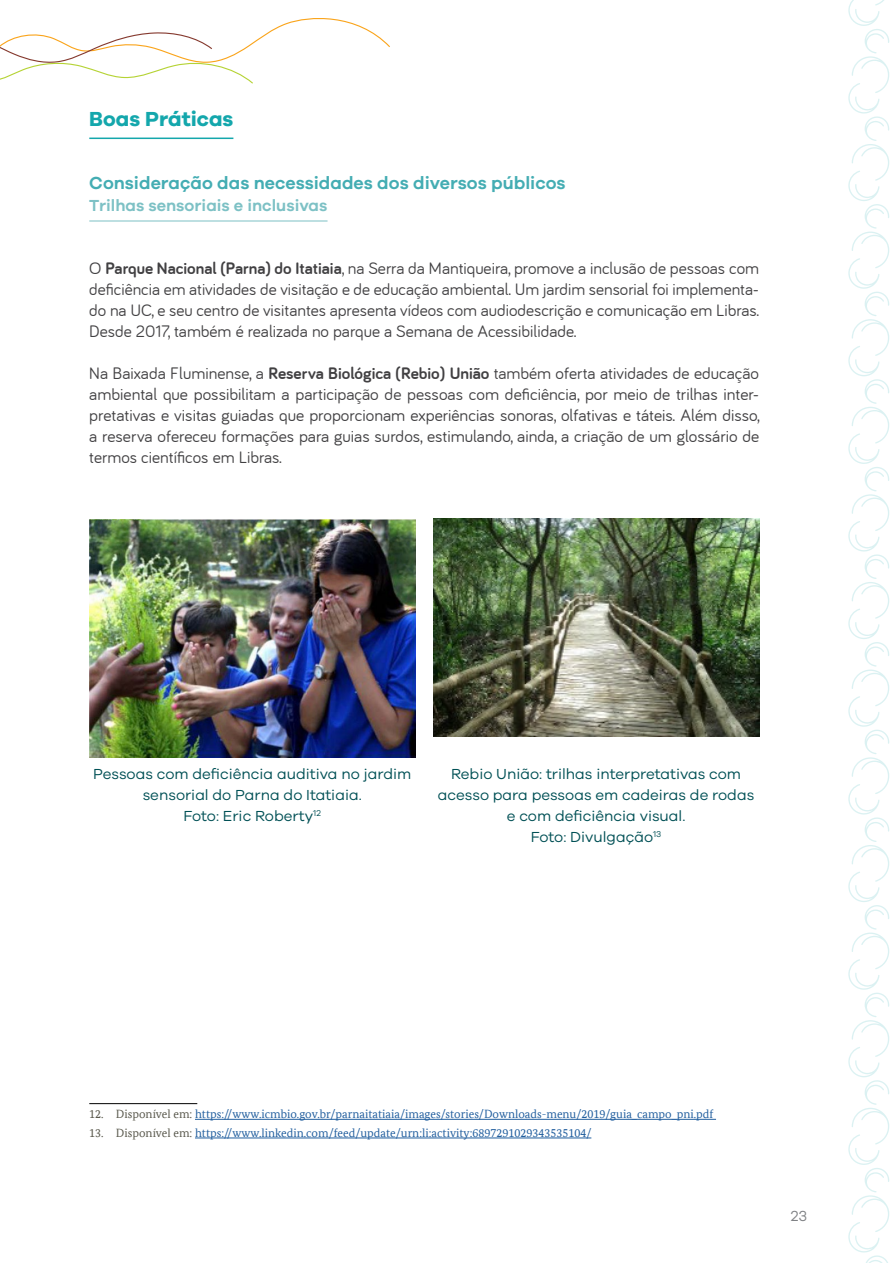
<style>
.page{position:relative;width:893px;height:1263px;background:#fff}
.page>*{position:absolute;margin:0;border:0;box-sizing:border-box;transform-origin:0 0}
.t1{font:700 21px "Galano Grotesque";color:#14a7ac}
.t2{font:600 18px "Galano Grotesque";color:#44adb3}
.t3{font:17.25px/21px "Bariol";color:#414042;text-align:justify}
.t4{font:600 16.5px "Galano Grotesque";color:#7dc1c5}
.t5{font:15px/21px "Galano Grotesque";color:#005055;text-align:center}
.t6{font:15px "Galano Grotesque Alt";color:#808285}
.t7{font:12px "Bundes Serif Office";color:#215e9e}
.s1{font-weight:700}
.s2{color:#58574b}
</style>
<div class="page">
<svg style="left:848px;top:0;width:42px;height:1263px"></svg>
<svg style="left:0;top:18px;width:390px;height:66px"></svg>
<hr style="left:89px;top:138px;width:144px;height:1px;background:#14a7ac">
<hr style="left:89px;top:221px;width:239px;height:1px;background:#7dc1c5">
<img style="left:89px;top:519px;width:326px;height:239px">
<hr style="left:89px;top:1103px;width:108px;height:1px;background:#000">
<hr style="left:195px;top:1119px;width:521px;height:1px;background:#215e9e">
<hr style="left:195px;top:1138px;width:396px;height:1px;background:#215e9e">
<img style="left:433px;top:519px;width:326px;height:218px">
<p class="t1" style="left:89px;top:106px;width:146px">Boas Práticas</p>
<p class="t2" style="left:89px;top:172px;width:478px">Consideração das necessidades dos diversos públicos</p>
<p class="t4" style="left:89px;top:195px;width:240px">Trilhas sensoriais e inclusivas</p>
<p class="t3" style="left:89px;top:257px;width:671px">O <span class="s1">Parque Nacional (Parna) do Itatiaia</span>, na Serra da Mantiqueira, promove a inclusão de pessoas com deficiência em atividades de visitação e de educação ambiental. Um jardim sensorial foi implementa&shy;do na UC, e seu centro de visitantes apresenta vídeos com audiodescrição e comunicação em Libras.<br>Desde 2017, também é realizada no parque a Semana de Acessibilidade.</p>
<p class="t3" style="left:89px;top:363px;width:672px">Na Baixada Fluminense, a <span class="s1">Reserva Biológica (Rebio) União</span> também oferta atividades de educação ambiental que possibilitam a participação de pessoas com deficiência, por meio de trilhas inter&shy;pretativas e visitas guiadas que proporcionam experiências sonoras, olfativas e táteis. Além disso, a reserva ofereceu formações para guias surdos, estimulando, ainda, a criação de um glossário de termos científicos em Libras.</p>
<p class="t5" style="left:93px;top:763px;width:320px">Pessoas com deficiência auditiva no jardim sensorial do Parna do Itatiaia.<br>Foto: Eric Roberty<sup>12</sup></p>
<p class="t5" style="left:438px;top:763px;width:318px">Rebio União: trilhas interpretativas com acesso para pessoas em cadeiras de rodas e com deficiência visual.<br>Foto: Divulgação<sup>13</sup></p>
<p class="t7" style="left:89px;top:1107px;width:626px"><span class="s2">12. Disponível em:</span> https://www.icmbio.gov.br/parnaitatiaia/images/stories/Downloads-menu/2019/guia_campo_pni.pdf</p>
<p class="t7" style="left:89px;top:1126px;width:504px"><span class="s2">13. Disponível em:</span> https://www.linkedin.com/feed/update/urn:li:activity:6897291029343535104/</p>
<p class="t6" style="left:791px;top:1206px;width:18px">23</p>
</div>
